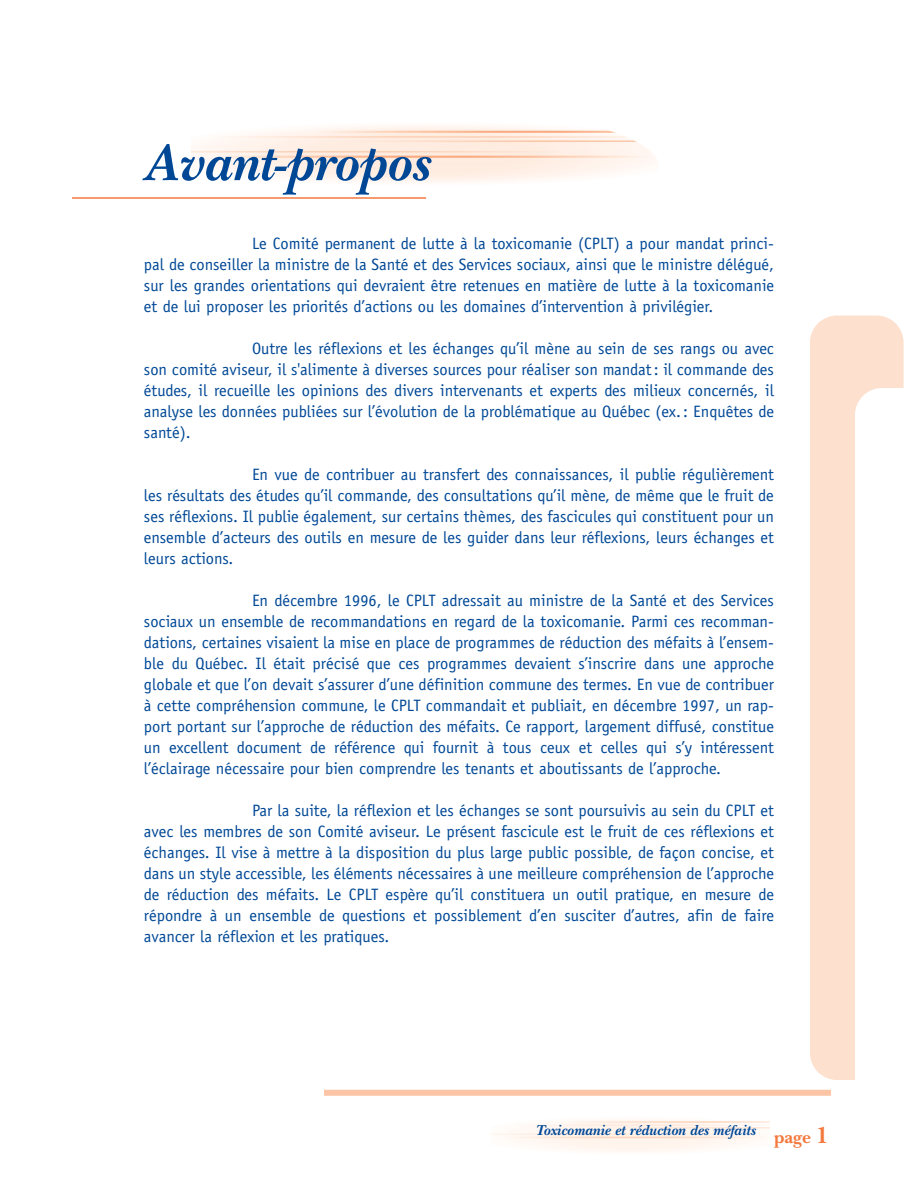
<style>
.page{position:relative;width:918px;height:1188px;background:#fff}
.page>*{position:absolute;margin:0;border:0;box-sizing:border-box;transform-origin:0 0}
.t1{font:italic 700 54px "New Baskerville";color:#004896}
.t2{font:16.5px/21px "Officina Sans";color:#004896;text-align:justify}
.t3{font:italic 700 15px "New Baskerville";color:#004896}
.s1{font-style:normal;font-size:18px;color:#f4793e}
.s2{font-style:normal;font-size:24px;color:#f4793e}
</style>
<div class="page">
<hr style="left:72px;top:197px;width:354px;height:2px;background:#f4793e">
<div style="left:324px;top:1090px;width:507px;height:6px;background:#fcc5a5"></div>
<svg style="left:810px;top:315px;width:94px;height:765px;fill:#fee0ce"></svg>
<h1 class="t1" style="left:144px;top:144px;width:287px">Avant-propos</h1>
<p class="t2" style="left:144px;top:234px;width:632px;text-indent:108px">Le Comité permanent de lutte à la toxicomanie (CPLT) a pour mandat princi&shy;pal de conseiller la ministre de la Santé et des Services sociaux, ainsi que le ministre délégué, sur les grandes orientations qui devraient être retenues en matière de lutte à la toxicomanie et de lui proposer les priorités d’actions ou les domaines d’intervention à privilégier.</p>
<p class="t2" style="left:144px;top:339px;width:632px;text-indent:108px">Outre les réflexions et les échanges qu’il mène au sein de ses rangs ou avec son comité aviseur, il s'alimente à diverses sources pour réaliser son mandat: il commande des études, il recueille les opinions des divers intervenants et experts des milieux concernés, il analyse les données publiées sur l’évolution de la problématique au Québec (ex.: Enquêtes de santé).</p>
<p class="t2" style="left:144px;top:465px;width:632px;text-indent:108px">En vue de contribuer au transfert des connaissances, il publie régulièrement les résultats des études qu’il commande, des consultations qu’il mène, de même que le fruit de ses réflexions. Il publie également, sur certains thèmes, des fascicules qui constituent pour un ensemble d’acteurs des outils en mesure de les guider dans leur réflexions, leurs échanges et leurs actions.</p>
<p class="t2" style="left:144px;top:591px;width:632px;text-indent:108px">En décembre 1996, le CPLT adressait au ministre de la Santé et des Services sociaux un ensemble de recommandations en regard de la toxicomanie. Parmi ces recomman&shy;dations, certaines visaient la mise en place de programmes de réduction des méfaits à l’ensem&shy;ble du Québec. Il était précisé que ces programmes devaient s’inscrire dans une approche globale et que l’on devait s’assurer d’une définition commune des termes. En vue de contribuer à cette compréhension commune, le CPLT commandait et publiait, en décembre 1997, un rap&shy;port portant sur l’approche de réduction des méfaits. Ce rapport, largement diffusé, constitue un excellent document de référence qui fournit à tous ceux et celles qui s’y intéressent l’éclairage nécessaire pour bien comprendre les tenants et aboutissants de l’approche.</p>
<p class="t2" style="left:144px;top:801px;width:632px;text-indent:108px">Par la suite, la réflexion et les échanges se sont poursuivis au sein du CPLT et avec les membres de son Comité aviseur. Le présent fascicule est le fruit de ces réflexions et échanges. Il vise à mettre à la disposition du plus large public possible, de façon concise, et dans un style accessible, les éléments nécessaires à une meilleure compréhension de l’approche de réduction des méfaits. Le CPLT espère qu’il constituera un outil pratique, en mesure de répondre à un ensemble de questions et possiblement d’en susciter d’autres, afin de faire avancer la réflexion et les pratiques.</p>
<p class="t3" style="left:536px;top:1125px;width:295px">Toxicomanie et réduction des méfaits <span class="s1">page</span> <span class="s2">1</span></p>
</div>
